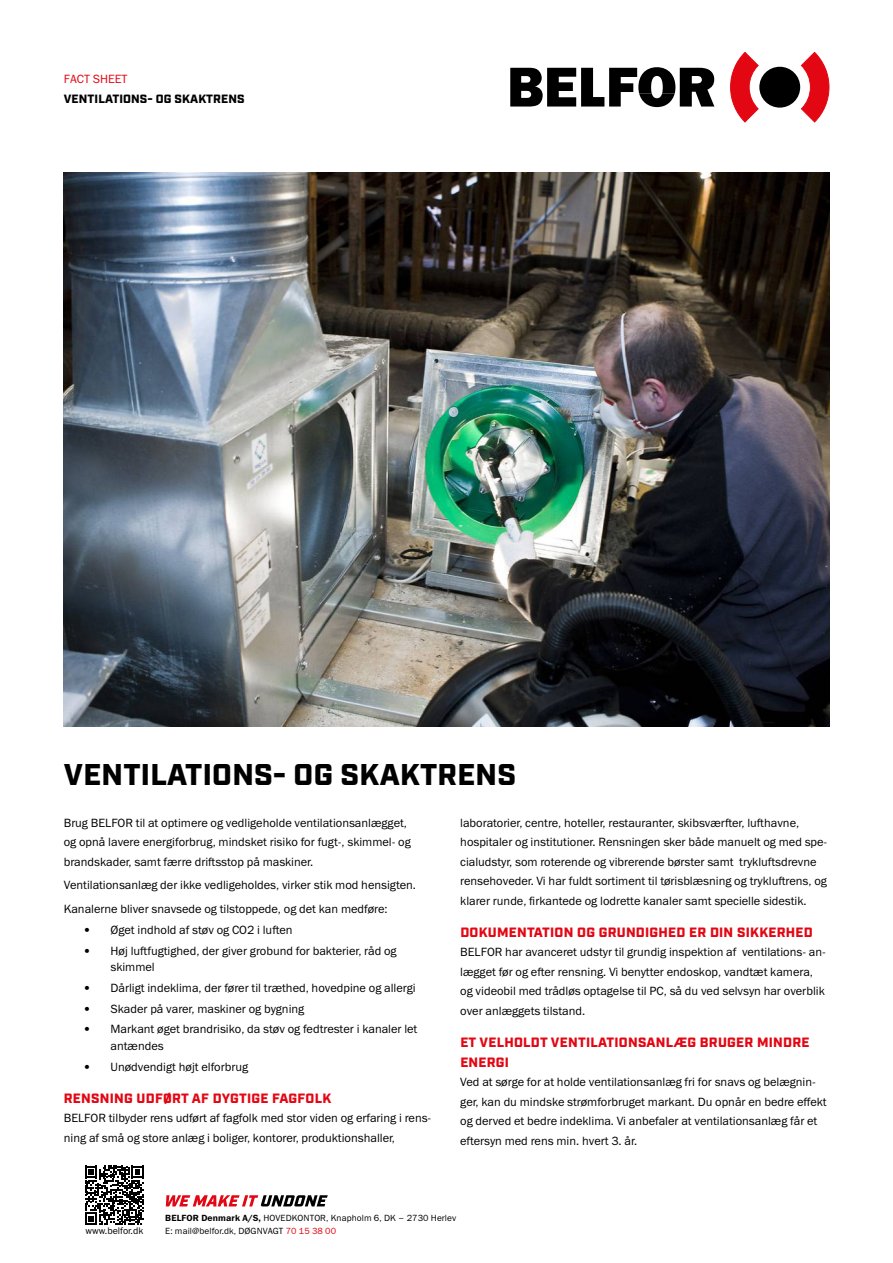
<style>
.page{position:relative;width:893px;height:1263px;background:#fff}
.page>*{position:absolute;margin:0;border:0;box-sizing:border-box;transform-origin:0 0}
.t1{font:900 30px "Industry";letter-spacing:.01em;color:#000}
.t2{font:900 13.5px/19.5px "Industry";letter-spacing:.02em;color:#e30613}
.t3{font:12px/19.5px "Franklin Gothic Book ITC";color:#000}
.t4{font:900 12px "Industry";letter-spacing:.01em;color:#000}
.t5{font:12px "Franklin Gothic Book ITC";color:#e30613}
.t6{font:9.6px "Franklin Gothic Book ITC";color:#000}
.t7{font:9px/13.2px "Franklin Gothic Book ITC";letter-spacing:.01em;color:#000}
.s1{font-family:"Franklin Gothic Demi ITC"}
.s2{color:#e30613}
</style>
<div class="page">
<img style="left:64px;top:173px;width:765px;height:554px">
<svg style="left:510px;top:67px;width:204px;height:40px"></svg>
<div style="left:759px;top:67px;width:41px;height:41px;background:#000;border-radius:50%"></div>
<svg style="left:730px;top:52px;width:29px;height:70px"></svg>
<svg style="left:801px;top:52px;width:28px;height:70px"></svg>
<svg style="left:85px;top:1166px;width:59px;height:59px"></svg>
<svg style="left:166px;top:1195px;width:162px;height:11px"></svg>
<p class="t5" style="left:64px;top:71px;width:65px">FACT SHEET</p>
<p class="t4" style="left:64px;top:91px;width:182px">VENTILATIONS- OG SKAKTRENS</p>
<h1 class="t1" style="left:64px;top:757px;width:454px">VENTILATIONS- OG SKAKTRENS</h1>
<p class="t3" style="left:64px;top:812px;width:349px">Brug BELFOR til at optimere og vedligeholde ventilationsanlægget, og opnå lavere energiforbrug, mindsket risiko for fugt-, skimmel- og brandskader, samt færre driftsstop på maskiner.</p>
<p class="t3" style="left:64px;top:873px;width:354px;line-height:23.7px">Ventilationsanlæg der ikke vedligeholdes, virker stik mod hensigten.<br>Kanalerne bliver snavsede og tilstoppede, og det kan medføre:</p>
<p class="t3" style="left:84px;top:920px;width:211px">• Øget indhold af støv og CO2 i luften</p>
<p class="t3" style="left:111px;top:942px;width:288px;line-height:16.5px;text-indent:-27px">• Høj luftfugtighed, der giver grobund for bakterier, råd og skimmel</p>
<p class="t3" style="left:84px;top:978px;width:334px">• Dårligt indeklima, der fører til træthed, hovedpine og allergi</p>
<p class="t3" style="left:84px;top:998px;width:222px">• Skader på varer, maskiner og bygning</p>
<p class="t3" style="left:111px;top:1021px;width:308px;line-height:16.5px;text-indent:-27px">• Markant øget brandrisiko, da støv og fedtrester i kanaler let antændes</p>
<p class="t3" style="left:84px;top:1056px;width:166px">• Unødvendigt højt elforbrug</p>
<p class="t2" style="left:64px;top:1089px;width:269px">RENSNING UDFØRT AF DYGTIGE FAGFOLK</p>
<p class="t3" style="left:64px;top:1108px;width:369px">BELFOR tilbyder rens udført af fagfolk med stor viden og erfaring i rens&shy;ning af små og store anlæg i boliger, kontorer, produktionshaller,</p>
<p class="t3" style="left:460px;top:812px;width:369px">laboratorier, centre, hoteller, restauranter, skibsværfter, lufthavne, hospitaler og institutioner. Rensningen sker både manuelt og med spe&shy;cialudstyr, som roterende og vibrerende børster samt trykluftsdrevne rensehoveder. Vi har fuldt sortiment til tørisblæsning og trykluftrens, og klarer runde, firkantede og lodrette kanaler samt specielle sidestik.</p>
<p class="t2" style="left:460px;top:923px;width:354px">DOKUMENTATION OG GRUNDIGHED ER DIN SIKKERHED</p>
<p class="t3" style="left:460px;top:942px;width:367px">BELFOR har avanceret udstyr til grundig inspektion af ventilations- an&shy;lægget før og efter rensning. Vi benytter endoskop, vandtæt kamera, og videobil med trådløs optagelse til PC, så du ved selvsyn har overblik over anlæggets tilstand.</p>
<p class="t2" style="left:460px;top:1033px;width:351px">ET VELHOLDT VENTILATIONSANLÆG BRUGER MINDRE<br>ENERGI</p>
<p class="t3" style="left:460px;top:1072px;width:368px">Ved at sørge for at holde ventilationsanlæg fri for snavs og belægnin&shy;ger, kan du mindske strømforbruget markant. Du opnår en bedre effekt og derved et bedre indeklima. Vi anbefaler at ventilationsanlæg får et eftersyn med rens min. hvert 3. år.</p>
<p class="t6" style="left:85px;top:1225px;width:59px">www.belfor.dk</p>
<p class="t7" style="left:165px;top:1211px;width:293px"><span class="s1">BELFOR Denmark A/S,</span> HOVEDKONTOR, Knapholm 6, DK – 2730 Herlev<br>E: mail@belfor.dk, DØGNVAGT <span class="s2">70 15 38 00</span></p>
</div>
